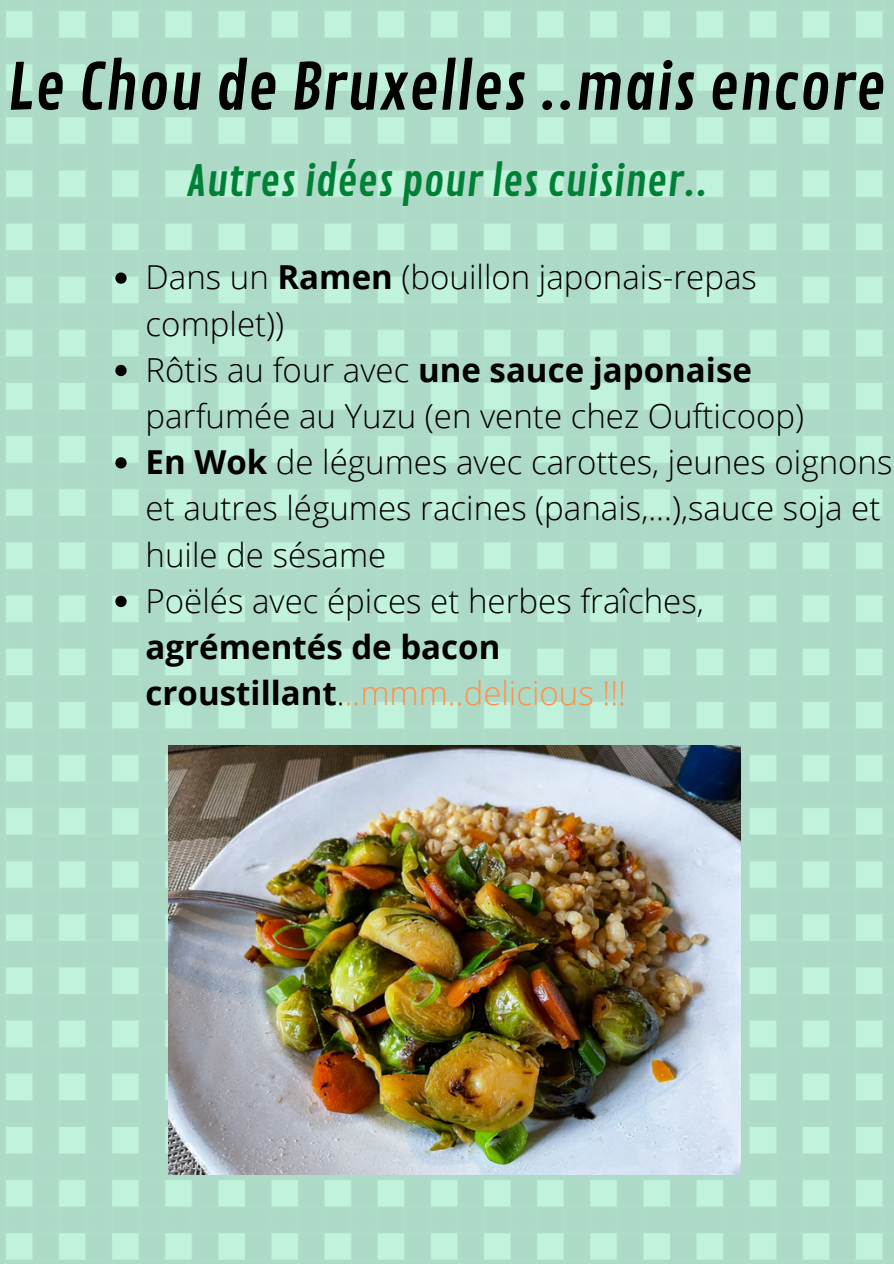
<style>
.page{position:relative;width:894px;height:1264px;background:#fff}
.page>*{position:absolute;margin:0;border:0;box-sizing:border-box;transform-origin:0 0}
.t1{font:63px "Contrail One";color:#000}
.t2{font:42px "Contrail One";color:#008037}
.t3{font:300 33px/46.2px "Open Sans";color:#000}
.s1{font-weight:700}
.s2{color:#ff914d}
</style>
<div class="page">
<img style="left:0;top:0;width:893px;height:1263px">
<svg style="left:115px;top:272px;width:12px;height:12px"></svg>
<svg style="left:115px;top:365px;width:12px;height:11px"></svg>
<svg style="left:115px;top:457px;width:12px;height:11px"></svg>
<svg style="left:115px;top:596px;width:12px;height:11px"></svg>
<img style="left:168px;top:745px;width:572px;height:429px">
<p class="t1" style="left:7px;top:50px;width:879px">Le Chou de Bruxelles ..mais encore</p>
<p class="t2" style="left:187px;top:156px;width:522px">Autres idées pour les cuisiner..</p>
<p class="t3" style="left:146px;top:253px;width:612px">Dans un <span class="s1">Ramen</span> (bouillon japonais-repas complet))</p>
<p class="t3" style="left:146px;top:346px;width:659px">Rôtis au four avec <span class="s1">une sauce japonaise </span>parfumée au Yuzu (en vente chez Oufticoop)</p>
<p class="t3" style="left:146px;top:438px;width:748px"><span class="s1">En Wok</span> de légumes avec carottes, jeunes oignons et autres légumes racines (panais,...),sauce soja et huile de sésame</p>
<p class="t3" style="left:146px;top:576px;width:559px">Poëlés avec épices et herbes fraîches, <span class="s1">agrémentés de bacon croustillant</span>.<span class="s2">..mmm..delicious !!!</span></p>
</div>
